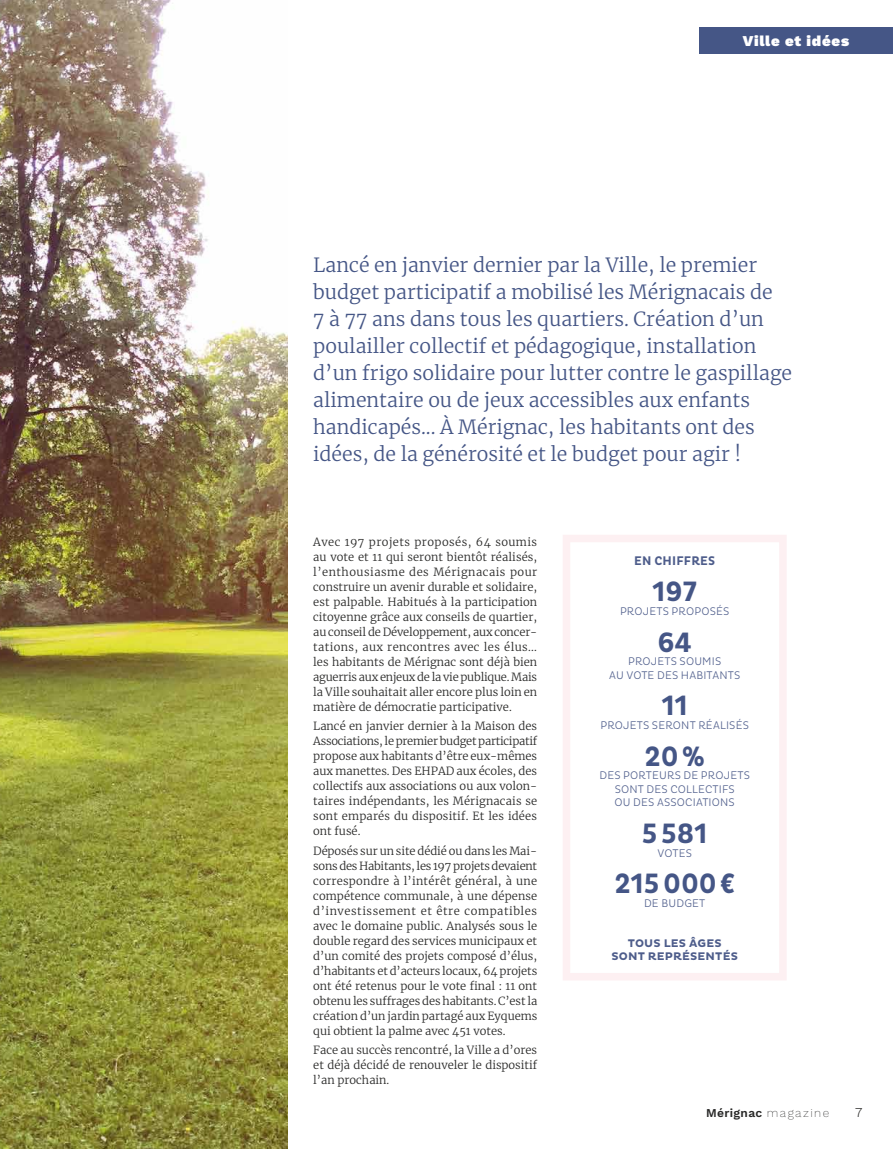
<style>
.page{position:relative;width:893px;height:1149px;background:#fff}
.page>*{position:absolute;margin:0;border:0;box-sizing:border-box;transform-origin:0 0}
.t1{font:700 28.5px "Pluto Cond";color:#455686}
.t2{font:300 19.5px/27px "Merriweather";color:#455686}
.t3{font:900 15px "Work Sans";letter-spacing:.05em;color:#fff}
.t4{font:300 13.5px "Work Sans";color:#282827}
.t5{font:700 12.75px "Pluto Cond";letter-spacing:.015em;color:#4e5d8b}
.t6{font:600 12px "Work Sans";letter-spacing:.03em;color:#282827}
.t7{font:300 11.25px/15px "Merriweather";color:#282827;text-align:justify}
.t8{font:300 11.25px/13.5px "Pluto Cond";letter-spacing:.015em;color:#4e5d8b;text-align:center}
.t9{font:700 11.25px/13.5px "Pluto";letter-spacing:.015em;color:#4e5d8b;text-align:center}
.s1{font-weight:100}
</style>
<div class="page">
<img style="left:0;top:0;width:288px;height:1148px">
<div style="left:699px;top:27px;width:194px;height:27px;background:#455686"></div>
<div style="left:563px;top:534px;width:224px;height:446px;border:8px solid #fdf0f2"></div>
<h3 class="t3" style="left:743px;top:32px;width:108px">Ville et idées</h3>
<p class="t2" style="left:313px;top:250px;width:480px">Lancé en janvier dernier par la Ville, le premier budget participatif a mobilisé les Mérignacais de<br>7 à 77 ans dans tous les quartiers. Création d’un poulailler collectif et pédagogique, installation d’un frigo solidaire pour lutter contre le gaspillage alimentaire ou de jeux accessibles aux enfants handicapés... À Mérignac, les habitants ont des idées, de la générosité et le budget pour agir !</p>
<p class="t7" style="left:313px;top:533px;width:226px">Avec 197 projets proposés, 64 soumis au vote et 11 qui seront bientôt réalisés, l’enthousiasme des Mérignacais pour construire un avenir durable et solidaire, est palpable. Habitués à la participation citoyenne grâce aux conseils de quartier, au conseil de Développement, aux concer&shy;tations, aux rencontres avec les élus... les habitants de Mérignac sont déjà bien aguerris aux enjeux de la vie publique. Mais la Ville souhaitait aller encore plus loin en matière de démocratie participative.</p>
<p class="t7" style="left:313px;top:718px;width:225px">Lancé en janvier dernier à la Maison des Associations, le premier budget participatif propose aux habitants d’être eux-mêmes aux manettes. Des EHPAD aux écoles, des collectifs aux associations ou aux volon&shy;taires indépendants, les Mérignacais se sont emparés du dispositif. Et les idées ont fusé.</p>
<p class="t7" style="left:313px;top:842px;width:226px">Déposés sur un site dédié ou dans les Mai&shy;sons des Habitants, les 197 projets devaient correspondre à l’intérêt général, à une compétence communale, à une dépense d’investissement et être compatibles avec le domaine public. Analysés sous le double regard des services municipaux et d’un comité des projets composé d’élus, d’habitants et d’acteurs locaux, 64 projets ont été retenus pour le vote final : 11 ont obtenu les suffrages des habitants. C’est la création d’un jardin partagé aux Eyquems qui obtient la palme avec 451 votes.</p>
<p class="t7" style="left:313px;top:1041px;width:225px">Face au succès rencontré, la Ville a d’ores et déjà décidé de renouveler le dispositif l’an prochain.</p>
<p class="t5" style="left:634px;top:553px;width:82px">EN CHIFFRES</p>
<h1 class="t1" style="left:652px;top:575px;width:46px">197</h1>
<p class="t8" style="left:620px;top:604px;width:111px">PROJETS PROPOSÉS</p>
<h1 class="t1" style="left:657px;top:625px;width:36px">64</h1>
<p class="t8" style="left:609px;top:654px;width:133px">PROJETS SOUMIS<br>AU VOTE DES HABITANTS</p>
<h1 class="t1" style="left:662px;top:689px;width:27px">11</h1>
<p class="t8" style="left:600px;top:718px;width:150px">PROJETS SERONT RÉALISÉS</p>
<h1 class="t1" style="left:644px;top:739px;width:62px">20%</h1>
<p class="t8" style="left:599px;top:768px;width:152px">DES PORTEURS DE PROJETS<br>SONT DES COLLECTIFS<br>OU DES ASSOCIATIONS</p>
<h1 class="t1" style="left:642px;top:817px;width:67px">5581</h1>
<p class="t8" style="left:657px;top:845px;width:36px">VOTES</p>
<h1 class="t1" style="left:614px;top:867px;width:122px">215000€</h1>
<p class="t8" style="left:644px;top:896px;width:63px">DE BUDGET</p>
<p class="t9" style="left:611px;top:936px;width:128px">TOUS LES ÂGES<br>SONT REPRÉSENTÉS</p>
<p class="t6" style="left:706px;top:1105px;width:125px">Mérignac <span class="s1">magazine</span></p>
<p class="t4" style="left:855px;top:1103px;width:9px">7</p>
</div>
